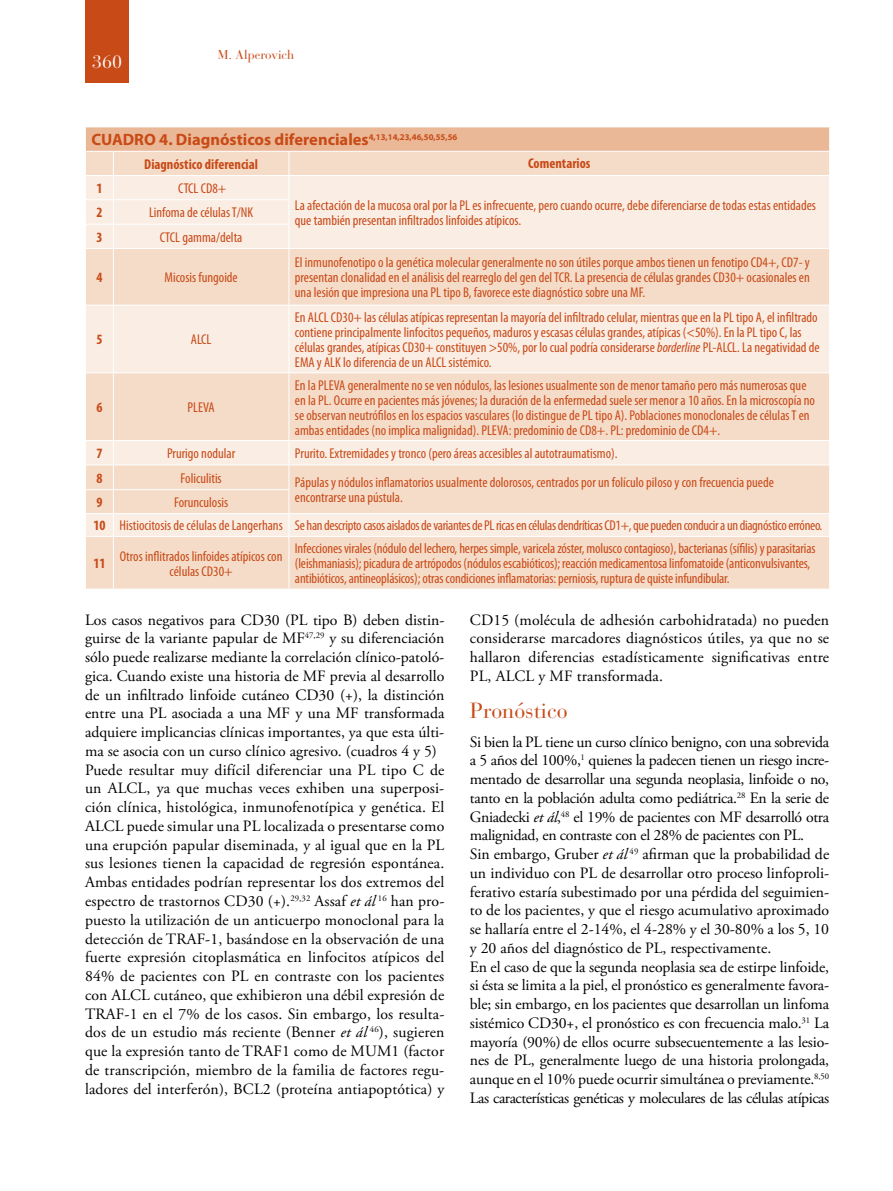
<style>
.page{position:relative;width:893px;height:1191px;background:#fff}
.page>*{position:absolute;margin:0;border:0;box-sizing:border-box;transform-origin:0 0}
.t1{font:21.75px "Bauer Bodoni";color:#c84a17}
.t2{font:18px "Bauer Bodoni";color:#fff}
.t3{font:700 16.5px "Myriad Pro";color:#c84a17}
.t4{font:15.75px/18.8px "Adobe Garamond Pro";color:#000}
.t5{font:condensed 14.25px/15px "Myriad Pro";color:#c84a17}
.t6{font:condensed 14.25px/23.4px "Myriad Pro";letter-spacing:-.025em;color:#c84a17}
.t7{font:700 condensed 14.25px "Myriad Pro";color:#c84a17}
.t8{font:12.75px "Bauer Bodoni";color:#c84a17}
.s1{font-style:italic}
.s2{font-weight:700}
</style>
<div class="page">
<div style="left:85px;top:0;width:44px;height:82px;background:#c84a17"></div>
<div style="left:85px;top:127px;width:745px;height:24px;background:#eab896"></div>
<div style="left:86px;top:152px;width:743px;height:437px;background:#f5dcc9"></div>
<svg style="left:86px;top:176px;width:743px;height:360px;fill:#faede4"></svg>
<hr style="left:113px;top:175px;width:176px;height:1px;background:#fff">
<hr style="left:289px;top:175px;width:541px;height:1px;background:#fff">
<svg style="left:829px;top:127px;width:1px;height:25px"></svg>
<hr style="left:113px;top:248px;width:176px;height:1px;background:#fff">
<hr style="left:113px;top:249px;width:1px;height:56px;background:#fff">
<hr style="left:289px;top:248px;width:541px;height:1px;background:#fff">
<hr style="left:289px;top:249px;width:1px;height:56px;background:#fff">
<svg style="left:86px;top:305px;width:27px;height:1px"></svg>
<hr style="left:113px;top:305px;width:176px;height:1px;background:#fff">
<hr style="left:113px;top:305px;width:1px;height:67px;background:#fff">
<hr style="left:289px;top:305px;width:541px;height:1px;background:#fff">
<hr style="left:289px;top:305px;width:1px;height:67px;background:#fff">
<svg style="left:86px;top:372px;width:27px;height:1px"></svg>
<hr style="left:113px;top:372px;width:176px;height:1px;background:#fff">
<hr style="left:113px;top:373px;width:1px;height:67px;background:#fff">
<hr style="left:289px;top:372px;width:541px;height:1px;background:#fff">
<hr style="left:289px;top:373px;width:1px;height:67px;background:#fff">
<hr style="left:113px;top:440px;width:176px;height:1px;background:#fff">
<hr style="left:289px;top:440px;width:541px;height:1px;background:#fff">
<hr style="left:113px;top:464px;width:176px;height:1px;background:#fff">
<hr style="left:289px;top:464px;width:541px;height:1px;background:#fff">
<hr style="left:289px;top:513px;width:541px;height:1px;background:#fff">
<hr style="left:113px;top:536px;width:176px;height:1px;background:#fff">
<hr style="left:113px;top:537px;width:1px;height:52px;background:#fff">
<hr style="left:289px;top:536px;width:541px;height:1px;background:#fff">
<hr style="left:289px;top:537px;width:1px;height:52px;background:#fff">
<hr style="left:113px;top:199px;width:176px;height:1px;background:#fff">
<svg style="left:85px;top:127px;width:29px;height:122px"></svg>
<svg style="left:289px;top:152px;width:1px;height:96px"></svg>
<hr style="left:113px;top:224px;width:176px;height:1px;background:#fff">
<hr style="left:113px;top:489px;width:176px;height:1px;background:#fff">
<svg style="left:86px;top:440px;width:28px;height:97px"></svg>
<svg style="left:289px;top:441px;width:1px;height:95px"></svg>
<hr style="left:113px;top:513px;width:176px;height:1px;background:#fff">
<p class="t2" style="left:92px;top:51px;width:32px">360</p>
<p class="t8" style="left:218px;top:47px;width:78px">M. Alperovich</p>
<p class="t3" style="left:91px;top:129px;width:368px">CUADRO 4. Diagnósticos diferenciales<sup>4,13,14,23,46,50,55,56</sup></p>
<p class="t7" style="left:144px;top:155px;width:115px">Diagnóstico diferencial</p>
<p class="t7" style="left:528px;top:154px;width:64px">Comentarios</p>
<p class="t7" style="left:96px;top:179px;width:8px">1</p>
<p class="t5" style="left:178px;top:181px;width:50px">CTCL CD8+</p>
<p class="t5" style="left:295px;top:197px;width:523px">La afectación de la mucosa oral por la PL es infrecuente, pero cuando ocurre, debe diferenciarse de todas estas entidades que también presentan infiltrados linfoides atípicos.</p>
<p class="t7" style="left:96px;top:204px;width:8px">2</p>
<p class="t5" style="left:149px;top:205px;width:106px">Linfoma de células T/NK</p>
<p class="t7" style="left:96px;top:228px;width:8px">3</p>
<p class="t5" style="left:160px;top:229px;width:84px">CTCL gamma/delta</p>
<p class="t7" style="left:96px;top:268px;width:8px">4</p>
<p class="t5" style="left:165px;top:270px;width:75px">Micosis fungoide</p>
<p class="t5" style="left:295px;top:255px;width:516px;text-align:justify">El inmunofenotipo o la genética molecular generalmente no son útiles porque ambos tienen un fenotipo CD4+, CD7- y presentan clonalidad en el análisis del rearreglo del gen del TCR. La presencia de células grandes CD30+ ocasionales en una lesión que impresiona una PL tipo B, favorece este diagnóstico sobre una MF.</p>
<p class="t7" style="left:96px;top:331px;width:8px">5</p>
<p class="t5" style="left:191px;top:332px;width:22px">ALCL</p>
<p class="t7" style="left:96px;top:398px;width:8px">6</p>
<p class="t5" style="left:187px;top:400px;width:29px">PLEVA</p>
<p class="t5" style="left:295px;top:309px;width:526px">En ALCL CD30+ las células atípicas representan la mayoría del infiltrado celular, mientras que en la PL tipo A, el infiltrado contiene principalmente linfocitos pequeños, maduros y escasas células grandes, atípicas (&lt;50%). En la PL tipo C, las células grandes, atípicas CD30+ constituyen &gt;50%, por lo cual podría considerarse <span class="s1">borderline</span> PL-ALCL. La negatividad de EMA y ALK lo diferencia de un ALCL sistémico.</p>
<p class="t5" style="left:295px;top:377px;width:522px">En la PLEVA generalmente no se ven nódulos, las lesiones usualmente son de menor tamaño pero más numerosas que en la PL. Ocurre en pacientes más jóvenes; la duración de la enfermedad suele ser menor a 10 años. En la microscopía no se observan neutrófilos en los espacios vasculares (lo distingue de PL tipo A). Poblaciones monoclonales de células T en ambas entidades (no implica malignidad). PLEVA: predominio de CD8+. PL: predominio de CD4+.</p>
<p class="t7" style="left:96px;top:444px;width:8px">7</p>
<p class="t5" style="left:167px;top:446px;width:70px">Prurigo nodular</p>
<p class="t5" style="left:295px;top:446px;width:324px">Prurito. Extremidades y tronco (pero áreas accesibles al autotraumatismo).</p>
<p class="t7" style="left:96px;top:469px;width:8px">8</p>
<p class="t5" style="left:181px;top:470px;width:43px">Foliculitis</p>
<p class="t5" style="left:295px;top:475px;width:480px">Pápulas y nódulos inflamatorios usualmente dolorosos, centrados por un folículo piloso y con frecuencia puede encontrarse una pústula.</p>
<p class="t6" style="left:93px;top:490px;width:731px;text-indent:81px">Forunculosis<br><span class="s2">10</span> Histiocitosis de células de Langerhans Se han descripto casos aislados de variantes de PL ricas en células dendríticas CD1+, que pueden conducir a un diagnóstico erróneo.</p>
<p class="t7" style="left:93px;top:554px;width:14px">11</p>
<p class="t5" style="left:120px;top:548px;width:164px;text-align:center">Otros inflitrados linfoides atípicos con células CD30+</p>
<p class="t5" style="left:295px;top:541px;width:522px">Infecciones virales (nódulo del lechero, herpes simple, varicela zóster, molusco contagioso), bacterianas (sífilis) y parasitarias (leishmaniasis); picadura de artrópodos (nódulos escabióticos); reacción medicamentosa linfomatoide (anticonvulsivantes, antibióticos, antineoplásicos); otras condiciones inflamatorias: perniosis, ruptura de quiste infundibular.</p>
<p class="t7" style="left:96px;top:493px;width:8px">9</p>
<p class="t4" style="left:85px;top:611px;width:361px">Los casos negativos para CD30 (PL tipo B) deben distin&shy;guirse de la variante papular de MF<sup>47,29</sup> y su diferenciación sólo puede realizarse mediante la correlación clínico-patoló&shy;gica. Cuando existe una historia de MF previa al desarrollo de un infiltrado linfoide cutáneo CD30 (+), la distinción entre una PL asociada a una MF y una MF transformada adquiere implicancias clínicas importantes, ya que esta últi&shy;ma se asocia con un curso clínico agresivo. (cuadros 4 y 5)<br>Puede resultar muy difícil diferenciar una PL tipo C de un ALCL, ya que muchas veces exhiben una superposi&shy;ción clínica, histológica, inmunofenotípica y genética. El ALCL puede simular una PL localizada o presentarse como una erupción papular diseminada, y al igual que en la PL sus lesiones tienen la capacidad de regresión espontánea.<br>Ambas entidades podrían representar los dos extremos del espectro de trastornos CD30 (+).<sup>29,32</sup> Assaf <span class="s1">et ál</span> <sup>16</sup> han pro&shy;puesto la utilización de un anticuerpo monoclonal para la detección de TRAF-1, basándose en la observación de una fuerte expresión citoplasmática en linfocitos atípicos del 84% de pacientes con PL en contraste con los pacientes con ALCL cutáneo, que exhibieron una débil expresión de TRAF-1 en el 7% de los casos. Sin embargo, los resulta&shy;dos de un estudio más reciente (Benner <span class="s1">et ál</span> <sup>46</sup>), sugieren que la expresión tanto de TRAF1 como de MUM1 (factor de transcripción, miembro de la familia de factores regu&shy;ladores del interferón), BCL2 (proteína antiapoptótica) y</p>
<p class="t4" style="left:470px;top:611px;width:361px;text-align:justify">CD15 (molécula de adhesión carbohidratada) no pueden considerarse marcadores diagnósticos útiles, ya que no se hallaron diferencias estadísticamente significativas entre PL, ALCL y MF transformada.</p>
<h1 class="t1" style="left:470px;top:698px;width:99px">Pronóstico</h1>
<p class="t4" style="left:470px;top:733px;width:361px">Si bien la PL tiene un curso clínico benigno, con una sobrevida a 5 años del 100%,<sup>1</sup> quienes la padecen tienen un riesgo incre&shy;mentado de desarrollar una segunda neoplasia, linfoide o no, tanto en la población adulta como pediátrica.<sup>28</sup> En la serie de Gniadecki <span class="s1">et ál</span>,<sup>48</sup> el 19% de pacientes con MF desarrolló otra malignidad, en contraste con el 28% de pacientes con PL.<br>Sin embargo, Gruber <span class="s1">et ál</span> <sup>49</sup> afirman que la probabilidad de un individuo con PL de desarrollar otro proceso linfoproli&shy;ferativo estaría subestimado por una pérdida del seguimien&shy;to de los pacientes, y que el riesgo acumulativo aproximado se hallaría entre el 2-14%, el 4-28% y el 30-80% a los 5, 10 y 20 años del diagnóstico de PL, respectivamente.<br>En el caso de que la segunda neoplasia sea de estirpe linfoide, si ésta se limita a la piel, el pronóstico es generalmente favora&shy;ble; sin embargo, en los pacientes que desarrollan un linfoma sistémico CD30+, el pronóstico es con frecuencia malo.<sup>31</sup> La mayoría (90%) de ellos ocurre subsecuentemente a las lesio&shy;nes de PL, generalmente luego de una historia prolongada, aunque en el 10% puede ocurrir simultánea o previamente.<sup>8,50<br></sup>Las características genéticas y moleculares de las células atípicas</p>
</div>
